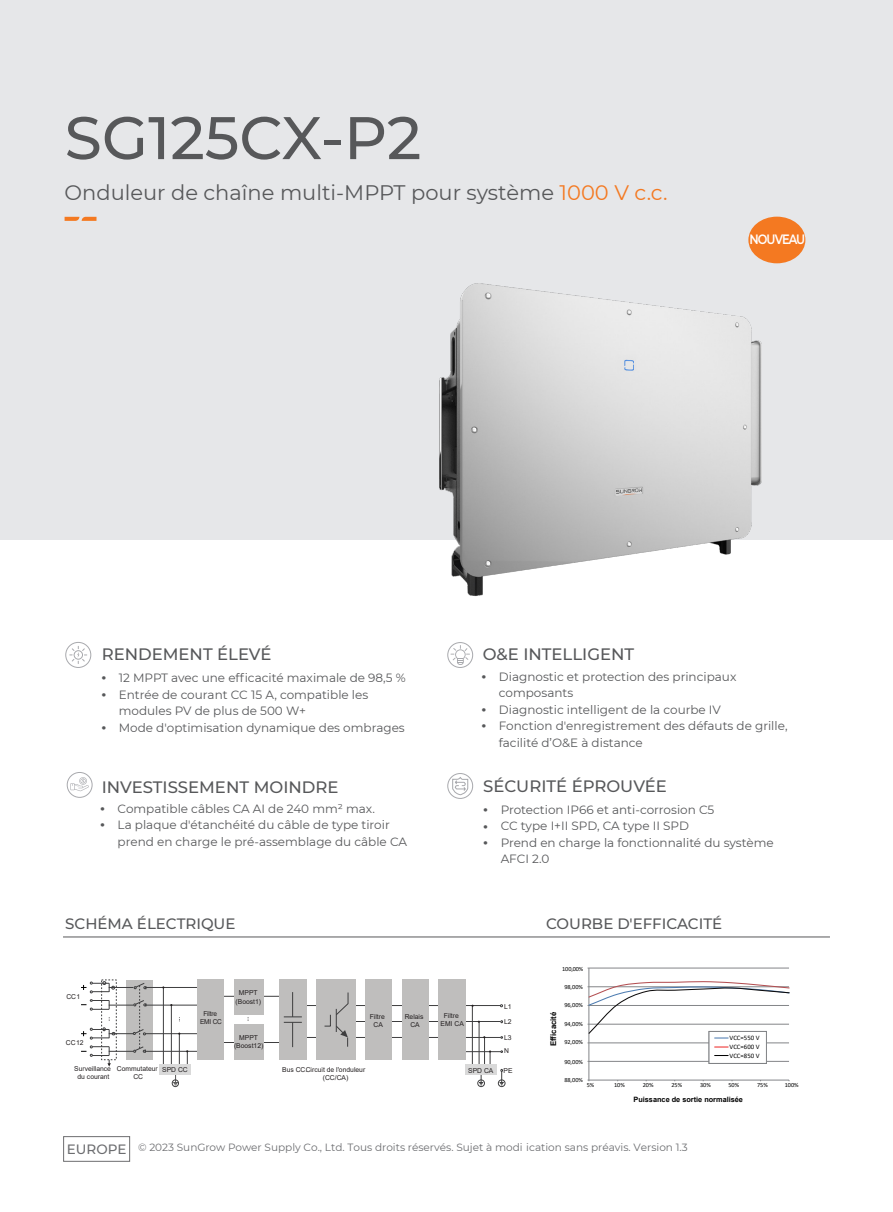
<style>
.page{position:relative;width:893px;height:1212px;background:#fff}
.page>*{position:absolute;margin:0;border:0;box-sizing:border-box;transform-origin:0 0}
.t1{font:500 60px "Montserrat";color:#57585a}
.t2{font:21px "Montserrat";color:#57585a}
.t3{font:500 16.5px "Montserrat";color:#57585a}
.t4{font:500 15px "Montserrat";color:#57585a}
.t5{font:600 13.5px "Montserrat";letter-spacing:-.08em;color:#fff;scale:.85 1}
.t6{font:12px/16.5px "Montserrat";color:#57585a}
.t7{font:10.5px "Montserrat";color:#6c6d70}
.t8{font:700 7.8px "Arial";color:#030303}
.t9{font:700 7.35px "Arial";color:#030303}
.t10{font:6.75px/7.9px "Arial";color:#231f20;text-align:center}
.t11{font:6.75px/9px "Calibri";color:#030303}
.t12{font:6.75px/8.1px "Arial";letter-spacing:-.025em;color:#231f20;text-align:center;scale:.96 1}
.t13{font:6.3px "Calibri";letter-spacing:-.03em;color:#030303}
.s1{color:#f47921}
.s2{font-family:"Arial";font-weight:700}
.s3{font-weight:500;font-size:13.5px}
</style>
<div class="page">
<div style="left:63px;top:1136px;width:67px;height:25px;background:#fff;border:1px solid #6e6e70"></div>
<div style="left:126px;top:980px;width:27px;height:79px;background:#bfbebd"></div>
<hr style="left:212px;top:1042px;width:75px;height:1px;background:#3e3e3f">
<hr style="left:450px;top:1051px;width:51px;height:1px;background:#3e3e3f">
<hr style="left:145px;top:1051px;width:74px;height:1px;background:#3e3e3f">
<hr style="left:145px;top:1033px;width:64px;height:1px;background:#3e3e3f">
<hr style="left:212px;top:996px;width:75px;height:1px;background:#3e3e3f">
<hr style="left:351px;top:1021px;width:150px;height:1px;background:#3e3e3f">
<div style="left:498px;top:1079px;width:7px;height:8px;border:1px solid #3e3e3f;border-radius:50%"></div>
<svg style="left:500px;top:1069px;width:4px;height:16px"></svg>
<hr style="left:479px;top:1021px;width:1px;height:45px;background:#3e3e3f">
<hr style="left:472px;top:1006px;width:1px;height:59px;background:#3e3e3f">
<hr style="left:146px;top:1005px;width:73px;height:1px;background:#3e3e3f">
<hr style="left:293px;top:1005px;width:207px;height:1px;background:#3e3e3f">
<hr style="left:297px;top:1037px;width:204px;height:1px;background:#3e3e3f">
<div style="left:365px;top:979px;width:27px;height:80px;background:#bfbebd"></div>
<div style="left:402px;top:979px;width:27px;height:80px;background:#bfbebd"></div>
<div style="left:438px;top:979px;width:27px;height:80px;background:#bfbebd"></div>
<div style="left:316px;top:979px;width:39px;height:80px;background:#bfbebd"></div>
<svg style="left:324px;top:992px;width:25px;height:55px"></svg>
<hr style="left:146px;top:987px;width:63px;height:1px;background:#3e3e3f">
<div style="left:279px;top:979px;width:27px;height:80px;background:#bfbebd"></div>
<svg style="left:284px;top:992px;width:18px;height:55px"></svg>
<div style="left:198px;top:979px;width:26px;height:80px;background:#bfbebd"></div>
<div style="left:234px;top:979px;width:29px;height:35px;background:#bfbebd"></div>
<div style="left:234px;top:1024px;width:29px;height:35px;background:#bfbebd"></div>
<hr style="left:163px;top:987px;width:1px;height:79px;background:#3e3e3f">
<hr style="left:179px;top:1033px;width:1px;height:37px;background:#3e3e3f">
<hr style="left:171px;top:1005px;width:1px;height:68px;background:#3e3e3f">
<div style="left:172px;top:1079px;width:7px;height:8px;border:1px solid #3e3e3f;border-radius:50%"></div>
<svg style="left:173px;top:1075px;width:5px;height:10px"></svg>
<div style="left:159px;top:1064px;width:32px;height:11px;background:#d9d9d9"></div>
<svg style="left:186px;top:1050px;width:2px;height:14px"></svg>
<svg style="left:81px;top:981px;width:66px;height:85px"></svg>
<div style="left:477px;top:1079px;width:8px;height:8px;border:1px solid #3e3e3f;border-radius:50%"></div>
<div style="left:465px;top:1064px;width:32px;height:11px;background:#d9d9d9"></div>
<svg style="left:479px;top:1036px;width:12px;height:49px"></svg>
<hr style="left:63px;top:937px;width:767px;height:1px;background:#57585a">
<div style="left:0;top:0;width:892px;height:539px;background:#e6e7e9"></div>
<img style="left:410px;top:283px;width:376px;height:313px">
<svg style="left:69px;top:645px;width:19px;height:19px"></svg>
<div style="left:65px;top:642px;width:26px;height:26px;border:1px solid #a8a9ad;border-radius:50%"></div>
<div style="left:447px;top:642px;width:26px;height:26px;border:1px solid #a8a9ad;border-radius:50%"></div>
<svg style="left:450px;top:645px;width:20px;height:20px"></svg>
<div style="left:447px;top:773px;width:26px;height:26px;border:1px solid #a8a9ad;border-radius:50%"></div>
<svg style="left:452px;top:776px;width:17px;height:20px"></svg>
<div style="left:67px;top:772px;width:26px;height:26px;border:1px solid #a8a9ad;border-radius:50%"></div>
<svg style="left:70px;top:777px;width:19px;height:14px"></svg>
<svg style="left:65px;top:217px;width:31px;height:4px"></svg>
<hr style="left:589px;top:968px;width:200px;height:1px;background:#838588">
<hr style="left:589px;top:1061px;width:200px;height:1px;background:#838588">
<hr style="left:589px;top:968px;width:1px;height:112px;background:#838588">
<hr style="left:589px;top:1080px;width:200px;height:1px;background:#838588">
<div style="left:709px;top:1031px;width:57px;height:32px;background:#fff"></div>
<div style="left:709px;top:1031px;width:58px;height:33px;border:1px solid #808285"></div>
<svg style="left:588px;top:981px;width:202px;height:66px"></svg>
<svg style="left:715px;top:1055px;width:13px;height:1px"></svg>
<div style="left:748px;top:217px;width:57px;height:46px;background:#f47921;border-radius:50%"></div>
<h1 class="t1" style="left:65px;top:96px;width:358px">SG125CX-P2</h1>
<h2 class="t2" style="left:65px;top:178px;width:604px">Onduleur de chaîne multi-MPPT pour système <span class="s1">1000 V c.c.</span></h2>
<p class="t5" style="left:749px;top:230px;width:67px">NOUVEAU</p>
<h3 class="t3" style="left:102px;top:642px;width:171px">RENDEMENT ÉLEVÉ</h3>
<h3 class="t3" style="left:483px;top:642px;width:153px">O&amp;E INTELLIGENT</h3>
<p class="t6" style="left:102px;top:669px;width:305px"><span class="s2">•</span> 12 MPPT avec une efficacité maximale de 98,5 %</p>
<p class="t6" style="left:119px;top:686px;width:251px;text-indent:-17px"><span class="s2">•</span> Entrée de courant CC 15 A, compatible les modules PV de plus de 500 W+</p>
<p class="t6" style="left:102px;top:719px;width:304px"><span class="s2">•</span> Mode d'optimisation dynamique des ombrages</p>
<h3 class="t3" style="left:102px;top:775px;width:238px">INVESTISSEMENT MOINDRE</h3>
<p class="t6" style="left:101px;top:799px;width:276px"><span class="s2">•</span> Compatible câbles CA AI de 240 mm² max.</p>
<p class="t6" style="left:118px;top:816px;width:291px;text-indent:-17px"><span class="s2">•</span> La plaque d'étanchéité du câble de type tiroir prend en charge le pré-assemblage du câble CA</p>
<p class="t6" style="left:499px;top:668px;width:239px;text-indent:-17px"><span class="s2">•</span> Diagnostic et protection des principaux composants</p>
<p class="t6" style="left:482px;top:701px;width:240px"><span class="s2">•</span> Diagnostic intelligent de la courbe IV</p>
<p class="t6" style="left:499px;top:717px;width:290px;text-indent:-17px"><span class="s2">•</span> Fonction d'enregistrement des défauts de grille, facilité d’O&amp;E à distance</p>
<h3 class="t3" style="left:483px;top:774px;width:185px">SÉCURITÉ ÉPROUVÉE</h3>
<p class="t6" style="left:484px;top:801px;width:232px"><span class="s2">•</span> Protection IP66 et anti-corrosion C5</p>
<p class="t6" style="left:484px;top:817px;width:207px"><span class="s2">•</span> CC type I+II SPD, CA type II SPD</p>
<p class="t6" style="left:501px;top:834px;width:274px;text-indent:-17px"><span class="s2">•</span> Prend en charge la fonctionnalité du système<br>AFCI 2.0</p>
<p class="t4" style="left:65px;top:913px;width:172px">SCHÉMA ÉLECTRIQUE</p>
<p class="t4" style="left:546px;top:913px;width:178px">COURBE D'EFFICACITÉ</p>
<p class="t13" style="left:562px;top:964px;width:23px">100,00%</p>
<p class="t10" style="left:66px;top:992px;width:15px">CC1</p>
<p class="t10" style="left:239px;top:988px;width:20px">MPPT</p>
<p class="t10" style="left:236px;top:997px;width:27px">(Boost1)</p>
<p class="t10" style="left:504px;top:1002px;width:9px">L1</p>
<p class="t13" style="left:564px;top:983px;width:20px">98,00%</p>
<p class="t13" style="left:564px;top:1000px;width:20px">96,00%</p>
<p class="t10" style="left:66px;top:1039px;width:19px">CC12</p>
<p class="t12" style="left:200px;top:1009px;width:24px">Filtre<br>EMI CC</p>
<p class="t10" style="left:239px;top:1033px;width:20px">MPPT</p>
<p class="t10" style="left:234px;top:1041px;width:31px">(Boost12)</p>
<p class="t10" style="left:370px;top:1013px;width:17px">Filtre<br>CA</p>
<p class="t10" style="left:405px;top:1013px;width:20px">Relais<br>CA</p>
<p class="t10" style="left:441px;top:1011px;width:25px">Filtre<br>EMI CA</p>
<p class="t10" style="left:504px;top:1017px;width:9px">L2</p>
<p class="t10" style="left:504px;top:1034px;width:9px">L3</p>
<p class="t10" style="left:504px;top:1046px;width:6px">N</p>
<p class="t10" style="left:117px;top:1064px;width:42px">Commutateur<br>CC</p>
<p class="t10" style="left:74px;top:1064px;width:38px">Surveillance du courant</p>
<p class="t10" style="left:162px;top:1066px;width:27px">SPD CC</p>
<p class="t10" style="left:323px;top:1065px;width:44px;text-align:left;text-indent:-41px">Bus CC.Circuit de l'onduleur (CC/CA)</p>
<p class="t10" style="left:468px;top:1066px;width:27px">SPD CA</p>
<p class="t10" style="left:504px;top:1067px;width:11px">PE</p>
<p class="t8" style="left:548px;top:1046px;width:36px;rotate:-90deg">Efficacité</p>
<p class="t13" style="left:564px;top:1020px;width:20px">94,00%</p>
<p class="t13" style="left:564px;top:1037px;width:20px">92,00%</p>
<p class="t13" style="left:564px;top:1057px;width:20px">90,00%</p>
<p class="t11" style="left:729px;top:1033px;width:32px">VCC=550 V<br>VCC=600 V</p>
<p class="t11" style="left:729px;top:1051px;width:32px">VCC=850 V</p>
<p class="t13" style="left:564px;top:1075px;width:20px">88,00%</p>
<p class="t13" style="left:587px;top:1080px;width:9px">5%</p>
<p class="t13" style="left:614px;top:1080px;width:12px">10%</p>
<p class="t13" style="left:643px;top:1080px;width:12px">20%</p>
<p class="t13" style="left:671px;top:1080px;width:12px">25%</p>
<p class="t13" style="left:700px;top:1080px;width:12px">30%</p>
<p class="t13" style="left:729px;top:1080px;width:12px">50%</p>
<p class="t13" style="left:757px;top:1080px;width:12px">75%</p>
<p class="t13" style="left:785px;top:1080px;width:15px">100%</p>
<p class="t9" style="left:633px;top:1094px;width:111px">Puissance de sortie normalisée</p>
<p class="t7" style="left:67px;top:1140px;width:622px"><span class="s3">EUROPE</span> © 2023 SunGrow Power Supply Co., Ltd. Tous droits réservés. Sujet à modi ication sans préavis. Version 1.3</p>
</div>
